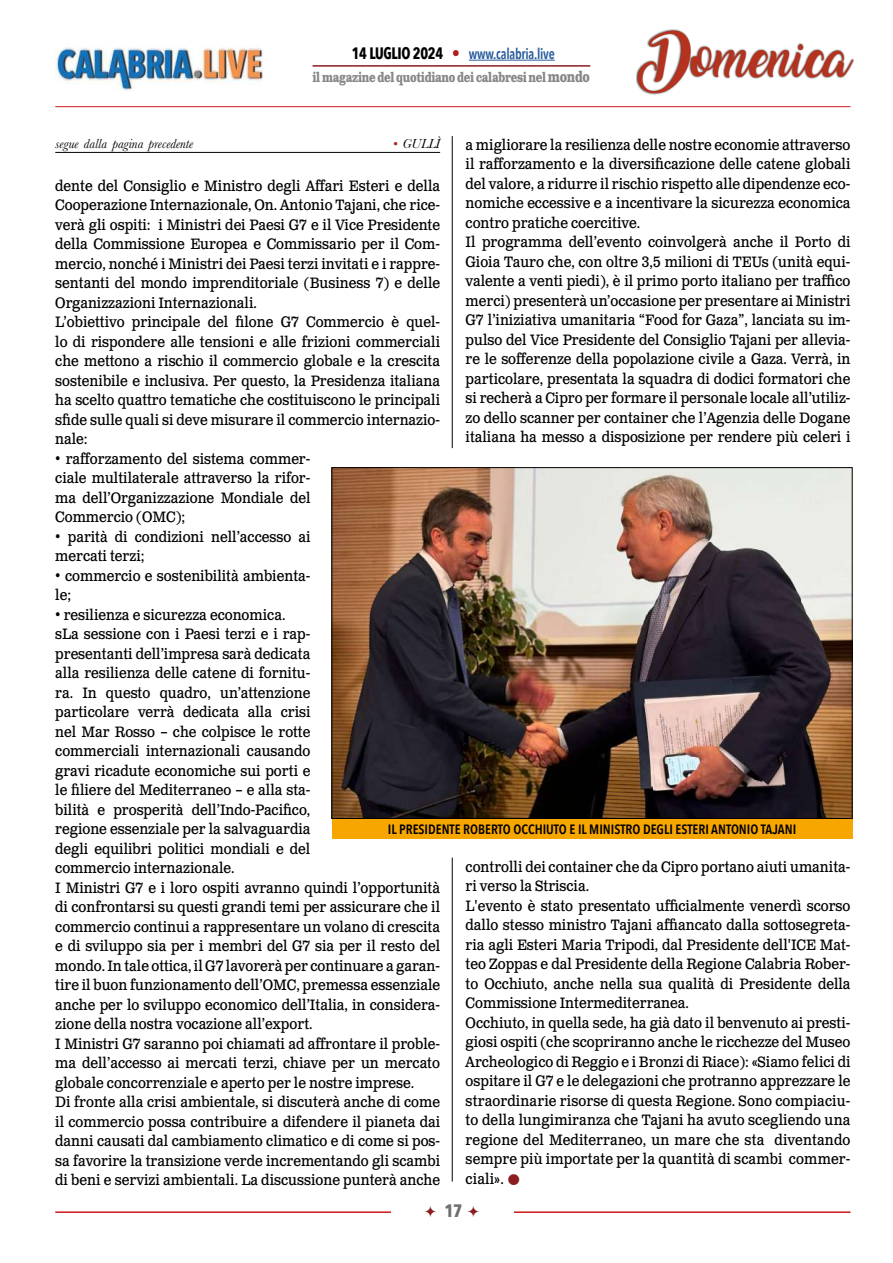
<style>
.page{position:relative;width:893px;height:1263px;background:#fff}
.page>*{position:absolute;margin:0;border:0;box-sizing:border-box;transform-origin:0 0}
.t1{font:34.5px "Amarillo";color:#b4321e}
.t2{font:700 18px "Avenir Next Condensed";color:#706f6f}
.t3{font:15px/19.5px "Clarendon Text Pro";color:#000;scale:.9 1}
.t4{font:600 15px "Avenir Next Condensed";letter-spacing:-.02em;color:#275b9b;scale:.9 1}
.t5{font:600 13.5px "Avenir Next Condensed";color:#000}
.t6{font:700 13.5px "Clarendon Text Pro";letter-spacing:-.03em;color:#878787;scale:.75 1}
.t7{font:italic 13.5px "Baskerville";color:#000}
.s1{font-weight:700;font-size:16.5px;color:#000}
.s2{font-family:"Clarendon Text Pro";font-weight:700;font-size:16.5px;color:#af1f1d}
.s3{font-size:15px}
.s4{color:#af1f1d}
</style>
<div class="page">
<div style="left:332px;top:817px;width:520px;height:21px;background:#f7a600"></div>
<img style="left:55px;top:47px;width:208px;height:44px">
<hr style="left:55px;top:106px;width:795px;height:1px;background:#cd1719">
<div style="left:636px;top:29px;width:219px;height:66px;background:#000;opacity:.75"></div>
<hr style="left:469px;top:60px;width:86px;height:1px;background:#275b9b">
<hr style="left:313px;top:65px;width:277px;height:2px;background:#8b1c1f">
<hr style="left:55px;top:1211px;width:795px;height:2px;background:#cd1719">
<div style="left:391px;top:1199px;width:122px;height:29px;background:#fff"></div>
<hr style="left:55px;top:152px;width:385px;height:1px;background:#000">
<img style="left:334px;top:469px;width:516px;height:348px">
<hr style="left:452px;top:136px;width:1px;height:312px;background:#000">
<hr style="left:452px;top:858px;width:1px;height:323px;background:#000">
<p class="t4" style="left:352px;top:41px;width:227px"><span class="s1">14 LUGLIO 2024</span> <span class="s2">•</span> www.calabria.live</p>
<p class="t6" style="left:313px;top:69px;width:371px">il magazine del quotidiano dei calabresi nel <span class="s3">mondo</span></p>
<h1 class="t1" style="left:643px;top:45px;width:209px">Domenica</h1>
<p class="t7" style="left:55px;top:135px;width:139px">segue dalla pagina precedente</p>
<p class="t7" style="left:393px;top:135px;width:49px"><span class="s4">•</span> GULLÌ</p>
<p class="t3" style="left:466px;top:136px;width:429px">a migliorare la resilienza delle nostre economie attraverso il rafforzamento e la diversificazione delle catene globali del valore, a ridurre il rischio rispetto alle dipendenze eco&shy;nomiche eccessive e a incentivare la sicurezza economica contro pratiche coercitive.<br>Il programma dell’evento coinvolgerà anche il Porto di Gioia Tauro che, con oltre 3,5 milioni di TEUs (unità equi&shy;valente a venti piedi), è il primo porto italiano per traffico merci) presenterà un’occasione per presentare ai Ministri G7 l’iniziativa umanitaria “Food for Gaza”, lanciata su im&shy;pulso del Vice Presidente del Consiglio Tajani per allevia&shy;re le sofferenze della popolazione civile a Gaza. Verrà, in particolare, presentata la squadra di dodici formatori che si recherà a Cipro per formare il personale locale all’utiliz&shy;zo dello scanner per container che l’Agenzia delle Dogane italiana ha messo a disposizione per rendere più celeri i</p>
<p class="t3" style="left:55px;top:176px;width:429px">dente del Consiglio e Ministro degli Affari Esteri e della Cooperazione Internazionale, On. Antonio Tajani, che rice&shy;verà gli ospiti: i Ministri dei Paesi G7 e il Vice Presidente della Commissione Europea e Commissario per il Com&shy;mercio, nonché i Ministri dei Paesi terzi invitati e i rappre&shy;sentanti del mondo imprenditoriale (Business 7) e delle Organizzazioni Internazionali.<br>L’obiettivo principale del filone G7 Commercio è quel&shy;lo di rispondere alle tensioni e alle frizioni commerciali che mettono a rischio il commercio globale e la crescita sostenibile e inclusiva. Per questo, la Presidenza italiana ha scelto quattro tematiche che costituiscono le principali sfide sulle quali si deve misurare il commercio internazio&shy;nale:</p>
<p class="t3" style="left:55px;top:449px;width:285px;text-align:justify">• rafforzamento del sistema commer&shy;ciale multilaterale attraverso la rifor&shy;ma dell’Organizzazione Mondiale del Commercio (OMC);</p>
<p class="t3" style="left:55px;top:527px;width:285px">• parità di condizioni nell’accesso ai mercati terzi;</p>
<p class="t3" style="left:55px;top:566px;width:285px">• commercio e sostenibilità ambienta&shy;le;</p>
<p class="t3" style="left:55px;top:605px;width:429px">• resilienza e sicurezza economica.<br>sLa sessione con i Paesi terzi e i rap-<br>presentanti dell’impresa sarà dedicata<br>alla resilienza delle catene di fornitu-<br>ra. In questo quadro, un’attenzione<br>particolare verrà dedicata alla crisi<br>nel Mar Rosso – che colpisce le rotte<br>commerciali internazionali causando<br>gravi ricadute economiche sui porti e<br>le filiere del Mediterraneo – e alla sta-<br>bilità e prosperità dell’Indo-Pacifico,<br>regione essenziale per la salvaguardia<br>degli equilibri politici mondiali e del<br>commercio internazionale.<br>I Ministri G7 e i loro ospiti avranno quindi l’opportunità di confrontarsi su questi grandi temi per assicurare che il commercio continui a rappresentare un volano di crescita e di sviluppo sia per i membri del G7 sia per il resto del mondo. In tale ottica, il G7 lavorerà per continuare a garan&shy;tire il buon funzionamento dell’OMC, premessa essenziale anche per lo sviluppo economico dell’Italia, in considera&shy;zione della nostra vocazione all’export.<br>I Ministri G7 saranno poi chiamati ad affrontare il proble&shy;ma dell’accesso ai mercati terzi, chiave per un mercato globale concorrenziale e aperto per le nostre imprese.<br>Di fronte alla crisi ambientale, si discuterà anche di come il commercio possa contribuire a difendere il pianeta dai danni causati dal cambiamento climatico e di come si pos&shy;sa favorire la transizione verde incrementando gli scambi di beni e servizi ambientali. La discussione punterà anche</p>
<p class="t5" style="left:388px;top:817px;width:410px">IL PRESIDENTE ROBERTO OCCHIUTO E IL MINISTRO DEGLI ESTERI ANTONIO TAJANI</p>
<p class="t3" style="left:466px;top:857px;width:429px">controlli dei container che da Cipro portano aiuti umanita&shy;ri verso la Striscia.<br>L'evento è stato presentato ufficialmente venerdì scorso dallo stesso ministro Tajani affiancato dalla sottosegreta&shy;ria agli Esteri Maria Tripodi, dal Presidente dell'ICE Mat&shy;teo Zoppas e dal Presidente della Regione Calabria Rober&shy;to Occhiuto, anche nella sua qualità di Presidente della Commissione Intermediterranea.<br>Occhiuto, in quella sede, ha già dato il benvenuto ai presti&shy;giosi ospiti (che scopriranno anche le ricchezze del Museo Archeologico di Reggio e i Bronzi di Riace): «Siamo felici di ospitare il G7 e le delegazioni che protranno apprezzare le straordinarie risorse di questa Regione. Sono compiaciu&shy;to della lungimiranza che Tajani ha avuto scegliendo una regione del Mediterraneo, un mare che sta diventando sempre più importate per la quantità di scambi commer&shy;ciali».</p>
<p class="t2" style="left:445px;top:1200px;width:20px">17</p>
</div>
